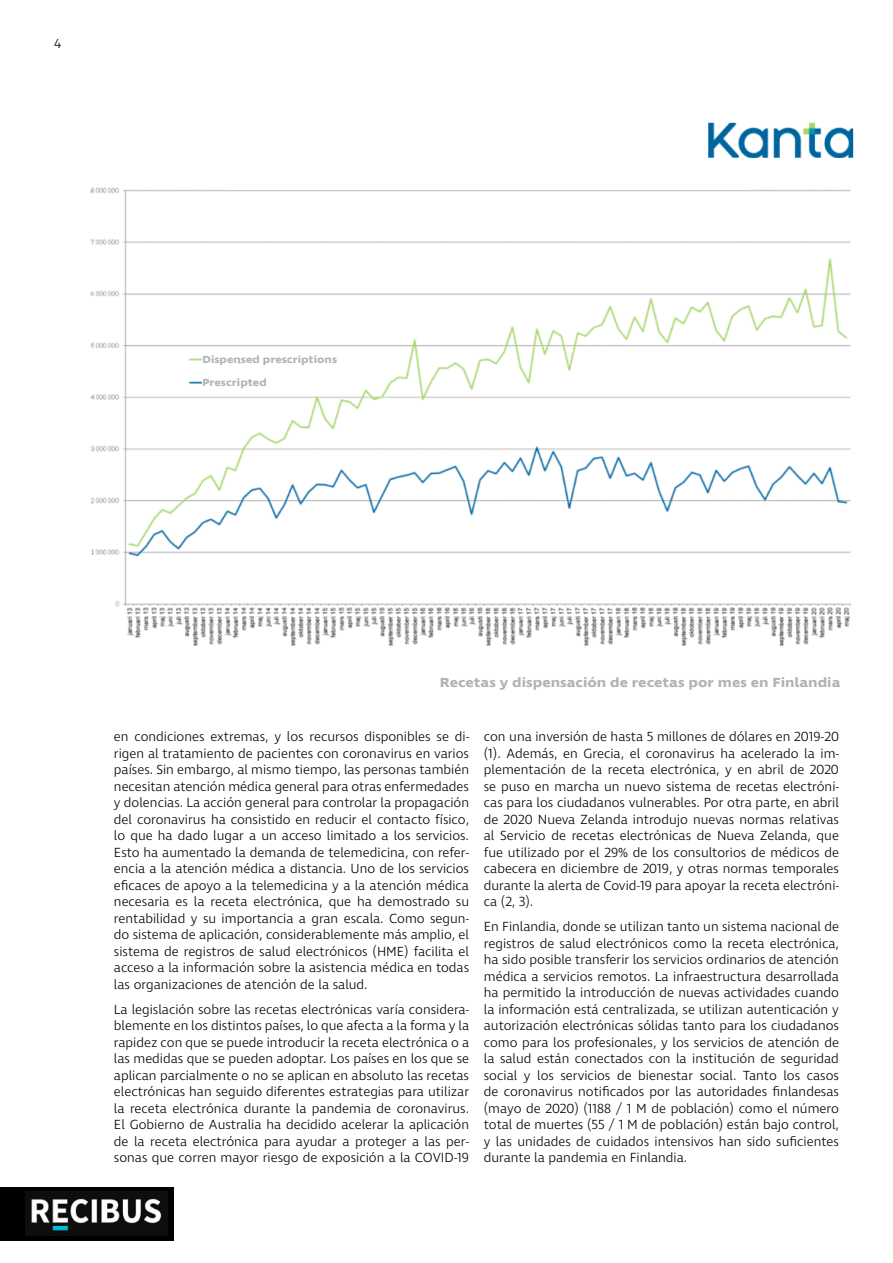
<style>
.page{position:relative;width:893px;height:1263px;background:#fff}
.page>*{position:absolute;margin:0;border:0;box-sizing:border-box;transform-origin:0 0}
.t1{font:300 13.5px/16.5px "Ingra";color:#000;text-align:justify}
.t2{font:700 13.5px "Ingra Wd";color:#b1b4b6}
.t3{font:700 10.5px "Ingra Wd";color:#b1b4b6}
</style>
<div class="page">
<div style="left:0;top:1186px;width:173px;height:54px;background:#000"></div>
<img style="left:26px;top:1191px;width:141px;height:45px">
<img style="left:90px;top:122px;width:764px;height:525px">
<div style="left:225px;top:170px;width:525px;height:20px;background:#fff"></div>
<div style="left:203px;top:355px;width:134px;height:8px;background:#fff"></div>
<div style="left:203px;top:378px;width:160px;height:12px;background:#fff"></div>
<p class="t1" style="left:54px;top:36px;width:9px">4</p>
<p class="t3" style="left:203px;top:353px;width:136px">Dispensed prescriptions</p>
<p class="t3" style="left:203px;top:376px;width:66px">Prescripted</p>
<p class="t2" style="left:440px;top:673px;width:402px">Recetas y dispensación de recetas por mes en Finlandia</p>
<p class="t1" style="left:114px;top:729px;width:357px">en condiciones extremas, y los recursos disponibles se di&shy;rigen al tratamiento de pacientes con coronavirus en varios países. Sin embargo, al mismo tiempo, las personas también necesitan atención médica general para otras enfermedades y dolencias. La acción general para controlar la propagación del coronavirus ha consistido en reducir el contacto físico, lo que ha dado lugar a un acceso limitado a los servicios.<br>Esto ha aumentado la demanda de telemedicina, con refer&shy;encia a la atención médica a distancia. Uno de los servicios eficaces de apoyo a la telemedicina y a la atención médica necesaria es la receta electrónica, que ha demostrado su rentabilidad y su importancia a gran escala. Como segun&shy;do sistema de aplicación, considerablemente más amplio, el sistema de registros de salud electrónicos (HME) facilita el acceso a la información sobre la asistencia médica en todas las organizaciones de atención de la salud.</p>
<p class="t1" style="left:114px;top:1001px;width:357px">La legislación sobre las recetas electrónicas varía considera&shy;blemente en los distintos países, lo que afecta a la forma y la rapidez con que se puede introducir la receta electrónica o a las medidas que se pueden adoptar. Los países en los que se aplican parcialmente o no se aplican en absoluto las recetas electrónicas han seguido diferentes estrategias para utilizar la receta electrónica durante la pandemia de coronavirus.<br>El Gobierno de Australia ha decidido acelerar la aplicación de la receta electrónica para ayudar a proteger a las per&shy;sonas que corren mayor riesgo de exposición a la COVID-19</p>
<p class="t1" style="left:484px;top:729px;width:357px">con una inversión de hasta 5 millones de dólares en 2019-20 (1). Además, en Grecia, el coronavirus ha acelerado la im&shy;plementación de la receta electrónica, y en abril de 2020 se puso en marcha un nuevo sistema de recetas electróni&shy;cas para los ciudadanos vulnerables. Por otra parte, en abril de 2020 Nueva Zelanda introdujo nuevas normas relativas al Servicio de recetas electrónicas de Nueva Zelanda, que fue utilizado por el 29% de los consultorios de médicos de cabecera en diciembre de 2019, y otras normas temporales durante la alerta de Covid-19 para apoyar la receta electróni&shy;ca (2, 3).</p>
<p class="t1" style="left:484px;top:919px;width:357px">En Finlandia, donde se utilizan tanto un sistema nacional de registros de salud electrónicos como la receta electrónica, ha sido posible transferir los servicios ordinarios de atención médica a servicios remotos. La infraestructura desarrollada ha permitido la introducción de nuevas actividades cuando la información está centralizada, se utilizan autenticación y autorización electrónicas sólidas tanto para los ciudadanos como para los profesionales, y los servicios de atención de la salud están conectados con la institución de seguridad social y los servicios de bienestar social. Tanto los casos de coronavirus notificados por las autoridades finlandesas (mayo de 2020) (1188 / 1 M de población) como el número total de muertes (55 / 1 M de población) están bajo control, y las unidades de cuidados intensivos han sido suficientes durante la pandemia en Finlandia.</p>
</div>
